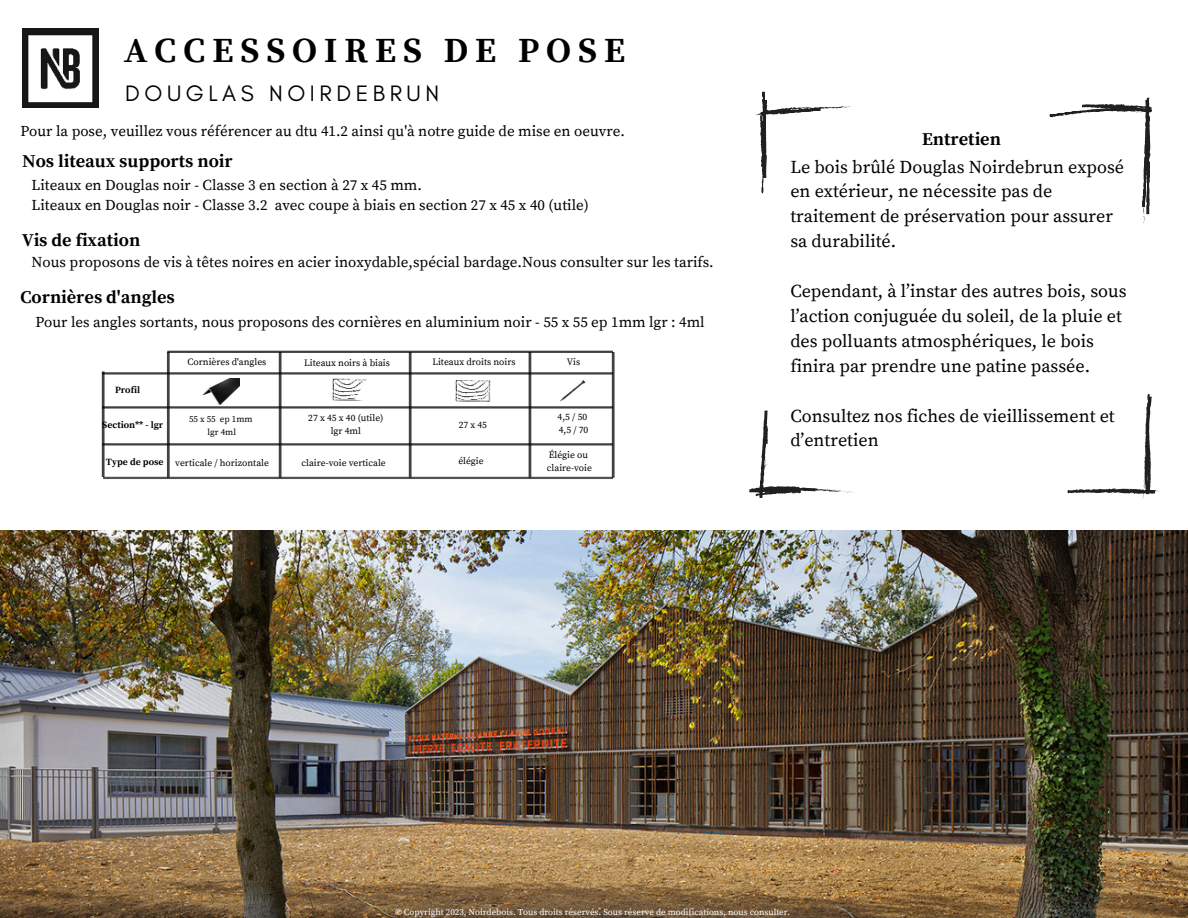
<style>
.page{position:relative;width:1188px;height:918px;background:#fff}
.page>*{position:absolute;margin:0;border:0;box-sizing:border-box;transform-origin:0 0}
.t1{font:700 35.25px "Source Serif Pro";letter-spacing:.2em;color:#000}
.t2{font:22.8px "Glacial Indifference";letter-spacing:.2em;color:#000}
.t3{font:18px/24.9px "Source Serif Pro";color:#000}
.t4{font:700 18px "Source Serif Pro";color:#000}
.t5{font:15px/20.2px "Source Serif Pro";color:#000}
.t6{font:9.6px/13px "Source Serif Pro";color:#000}
.t7{font:700 9.6px "Source Serif Pro";color:#000}
.t8{font:9px "Source Serif Pro";color:#fff}
.t9{font:9px/12.3px "Source Serif Pro";color:#000;text-align:center}
</style>
<div class="page">
<img style="left:0;top:530px;width:1188px;height:388px">
<img style="left:22px;top:28px;width:76px;height:80px">
<svg style="left:749px;top:92px;width:410px;height:407px"></svg>
<svg style="left:102px;top:351px;width:513px;height:128px"></svg>
<img style="left:202px;top:378px;width:37px;height:26px">
<h1 class="t1" style="left:124px;top:30px;width:503px">ACCESSOIRES DE POSE</h1>
<h2 class="t2" style="left:125px;top:81px;width:315px">DOUGLAS NOIRDEBRUN</h2>
<p class="t5" style="left:20px;top:121px;width:606px">Pour la pose, veuillez vous référencer au dtu 41.2 ainsi qu'à notre guide de mise en oeuvre.</p>
<p class="t4" style="left:22px;top:150px;width:212px">Nos liteaux supports noir</p>
<p class="t5" style="left:32px;top:175px;width:559px">Liteaux en Douglas noir - Classe 3 en section à 27 x 45 mm.<br>Liteaux en Douglas noir - Classe 3.2 avec coupe à biais en section 27 x 45 x 40 (utile)</p>
<p class="t4" style="left:22px;top:229px;width:120px">Vis de fixation</p>
<p class="t5" style="left:32px;top:252px;width:684px">Nous proposons de vis à têtes noires en acier inoxydable,spécial bardage.Nous consulter sur les tarifs.</p>
<p class="t4" style="left:20px;top:286px;width:156px">Cornières d'angles</p>
<p class="t5" style="left:35px;top:312px;width:671px">Pour les angles sortants, nous proposons des cornières en aluminium noir - 55 x 55 ep 1mm lgr : 4ml</p>
<p class="t7" style="left:115px;top:384px;width:26px">Profil</p>
<p class="t6" style="left:188px;top:356px;width:80px">Cornières d'angles</p>
<p class="t6" style="left:304px;top:357px;width:87px">Liteaux noirs à biais</p>
<p class="t6" style="left:432px;top:356px;width:85px">Liteaux droits noirs</p>
<p class="t6" style="left:567px;top:356px;width:15px">Vis</p>
<p class="t9" style="left:189px;top:413px;width:65px">55 x 55 ep 1mm lgr 4ml</p>
<p class="t6" style="left:558px;top:411px;width:32px">4,5 / 50<br>4,5 / 70</p>
<p class="t6" style="left:308px;top:412px;width:77px;text-align:center">27 x 45 x 40 (utile) lgr 4ml</p>
<p class="t7" style="left:102px;top:419px;width:62px">Section** - lgr</p>
<p class="t7" style="left:106px;top:456px;width:59px">Type de pose</p>
<p class="t6" style="left:302px;top:456px;width:86px">claire-voie verticale</p>
<p class="t6" style="left:458px;top:455px;width:27px">élégie</p>
<p class="t6" style="left:459px;top:419px;width:30px">27 x 45</p>
<p class="t6" style="left:547px;top:449px;width:46px">Élégie ou claire-voie</p>
<p class="t6" style="left:175px;top:456px;width:95px">verticale / horizontale</p>
<p class="t4" style="left:922px;top:128px;width:80px">Entretien</p>
<p class="t3" style="left:790px;top:155px;width:335px">Le bois brûlé Douglas Noirdebrun exposé en extérieur, ne nécessite pas de traitement de préservation pour assurer sa durabilité.</p>
<p class="t3" style="left:790px;top:279px;width:338px">Cependant, à l’instar des autres bois, sous l’action conjuguée du soleil, de la pluie et des polluants atmosphériques, le bois finira par prendre une patine passée.</p>
<p class="t3" style="left:790px;top:404px;width:326px">Consultez nos fiches de vieillissement et d’entretien</p>
<p class="t8" style="left:395px;top:907px;width:397px">© Copyright 2023, Noirdebois. Tous droits réservés. Sous réserve de modifications, nous consulter.</p>
</div>
